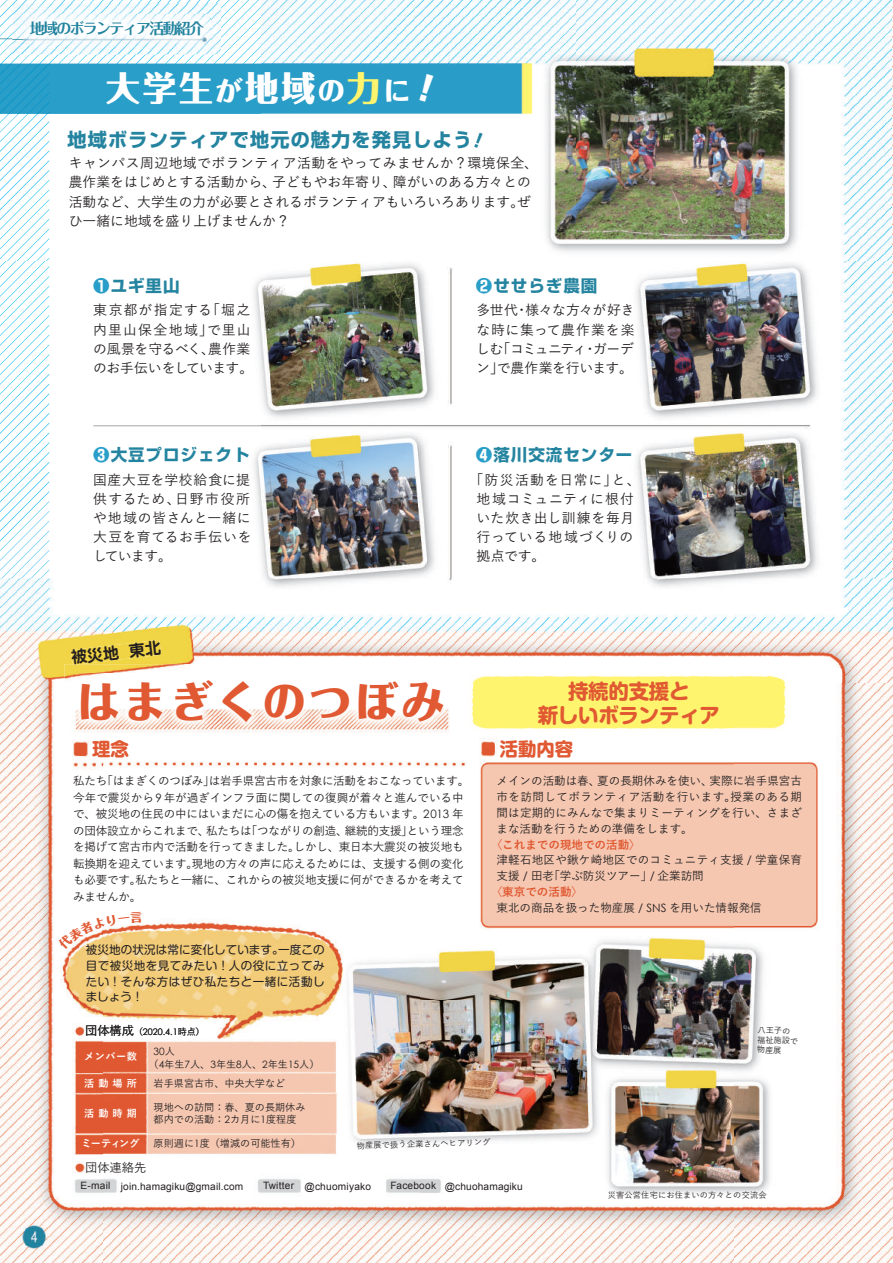
<style>
.page{position:relative;width:893px;height:1263px;background:#fff}
.page>*{position:absolute;margin:0;border:0;box-sizing:border-box;transform-origin:0 0}
.t1{font:800 42.9px "Folk Pro";letter-spacing:.08em;color:#e05932}
.t2{font:800 33.75px "Folk Pro";color:#fff}
.t3{font:700 20.4px/24.6px "Shin M Go Pro";letter-spacing:-.01em;color:#e05932;text-align:center}
.t4{font:700 19.2px "Shin Go";letter-spacing:.06em;color:#2484a0}
.t5{font:700 18.45px "Shin M Go Pro";color:#e05932}
.t6{font:700 16.5px "Shin Go";letter-spacing:.06em;color:#2484a0}
.t7{font:700 15.9px "Shin M Go Pro De";color:#231f20}
.t8{font:700 14.85px "Folk Pro";letter-spacing:-.105em;color:#2484a0}
.t9{font:500 13.8px/19.2px "Yu Go";letter-spacing:.005em;color:#231f20}
.t10{font:500 13.8px/19.2px "Yu Go";letter-spacing:.05em;color:#231f20}
.t11{font:500 12.3px "Yu Go";color:#231f20}
.t12{font:500 11.55px/16.5px "Yu Go";letter-spacing:-.02em;color:#231f20}
.t13{font:11.55px/15.9px "Shin M Go Pro";letter-spacing:.04em;color:#231f20;text-align:justify}
.t14{font:500 11.55px "Yu Go";color:#231f20}
.t15{font:500 11.55px "Yu Go";letter-spacing:.02em;color:#231f20}
.t16{font:700 11.55px "Yu Go";color:#e05932}
.t17{font:500 10.2px/18.9px "Yu Go";color:#231f20}
.t18{font:10.2px "Arial";letter-spacing:.015em;color:#231f20}
.t19{font:700 10.2px "Yu Go";letter-spacing:.05em;color:#fff}
.t20{font:10.2px "Century Gothic";color:#231f20}
.t21{font:9px "Century Gothic";color:#231f20}
.t22{font:500 8.25px/9.8px "Yu Go";letter-spacing:.02em;color:#231f20}
.s1{font-size:27px}
.s2{color:#fff46d}
.s3{color:#289ec8}
.s4{font-family:"Century Gothic";font-weight:400}
.s5{font-family:"Yu Go";font-weight:500;font-size:12.3px;color:#030303}
.s6{font-family:"Yu Go";font-weight:500;color:#030303}
.s7{font-family:"Yu Go";font-weight:500}
</style>
<div class="page">
<img style="left:0;top:0;width:893px;height:578px">
<img style="left:0;top:578px;width:103px;height:685px">
<img style="left:103px;top:578px;width:790px;height:106px">
<img style="left:420px;top:684px;width:473px;height:579px">
<img style="left:103px;top:761px;width:317px;height:502px">
<img style="left:71px;top:640px;width:90px;height:24px">
<img style="left:12px;top:3px;width:209px;height:51px">
<img style="left:23px;top:15px;width:188px;height:29px">
<img style="left:65px;top:664px;width:394px;height:74px">
<img style="left:71px;top:674px;width:383px;height:59px">
<svg style="left:474px;top:132px;width:9px;height:16px"></svg>
<svg style="left:419px;top:74px;width:14px;height:28px"></svg>
<svg style="left:58px;top:911px;width:145px;height:169px"></svg>
<p class="t8" style="left:30px;top:16px;width:176px">地域のボランティア活動紹介</p>
<h2 class="t2" style="left:106px;top:60px;width:306px">大学生<span class="s1">が</span>地域<span class="s1">の</span><span class="s2">力</span><span class="s1">に</span></h2>
<h3 class="t4" style="left:68px;top:127px;width:406px">地域ボランティアで地元の魅力を発見しよう</h3>
<p class="t9" style="left:69px;top:151px;width:471px">キャンパス周辺地域でボランティア活動をやってみませんか？環境保全、農作業をはじめとする活動から、子どもやお年寄り、障がいのある方々との活動など、大学生の力が必要とされるボランティアもいろいろあります。ぜひ一緒に地域を盛り上げませんか？</p>
<h3 class="t6" style="left:93px;top:275px;width:88px"><span class="s3">❶</span>ユギ里山</h3>
<h3 class="t6" style="left:476px;top:275px;width:123px"><span class="s3">❷</span>せせらぎ農園</h3>
<p class="t9" style="left:93px;top:299px;width:162px">東京都が指定する「堀之内里山保全地域」で里山の風景を守るべく、農作業のお手伝いをしています。</p>
<p class="t9" style="left:476px;top:299px;width:160px;text-align:justify">多世代・様々な方々が好きな時に集って農作業を楽しむ「コミュニティ・ガーデン」で農作業を行います。</p>
<h3 class="t6" style="left:93px;top:444px;width:158px"><span class="s3">❸</span>大豆プロジェクト</h3>
<h3 class="t6" style="left:476px;top:444px;width:158px"><span class="s3">❹</span>落川交流センター</h3>
<p class="t9" style="left:93px;top:468px;width:160px;text-align:justify">国産大豆を学校給食に提供するため、日野市役所や地域の皆さんと一緒に大豆を育てるお手伝いをしています。</p>
<p class="t10" style="left:476px;top:468px;width:166px;text-indent:-7px">「防災活動を日常に」と、地域コミュニティに根付いた炊き出し訓練を毎月行っている地域づくりの拠点です。</p>
<h3 class="t7" style="left:70px;top:645px;width:91px;rotate:-7deg">被災地 東北</h3>
<h1 class="t1" style="left:78px;top:665px;width:369px">はまぎくのつぼみ</h1>
<h3 class="t3" style="left:538px;top:676px;width:184px">持続的支援と<br>新しいボランティア</h3>
<h3 class="t5" style="left:92px;top:734px;width:38px">理念</h3>
<h3 class="t5" style="left:500px;top:734px;width:75px">活動内容</h3>
<p class="t12" style="left:73px;top:771px;width:398px">私たち「はまぎくのつぼみ」は岩手県宮古市を対象に活動をおこなっています。今年で震災から<span class="s4">9</span>年が過ぎインフラ面に関しての復興が着々と進んでいる中で、被災地の住民の中にはいまだに心の傷を抱えている方もいます。<span class="s4">2013</span> 年の団体設立からこれまで、私たちは「つながりの創造、継続的支援」という理念を掲げて宮古市内で活動を行ってきました。しかし、東日本大震災の被災地も転換期を迎えています。現地の方々の声に応えるためには、支援する側の変化も必要です。私たちと一緒に、これからの被災地支援に何ができるかを考えてみませんか。</p>
<p class="t12" style="left:496px;top:771px;width:307px;line-height:15.9px;text-align:justify">メインの活動は春、夏の長期休みを使い、実際に岩手県宮古市を訪問してボランティア活動を行います。授業のある期間は定期的にみんなで集まりミーティングを行い、さまざまな活動を行うための準備をします。</p>
<p class="t16" style="left:491px;top:838px;width:152px">〈これまでの現地での活動〉</p>
<p class="t15" style="left:496px;top:849px;width:307px">津軽石地区や鍬ケ崎地区でのコミュニティ支援 <span class="s4">/</span> 学童保育</p>
<p class="t14" style="left:496px;top:865px;width:209px">支援 <span class="s4">/</span> 田老「学ぶ防災ツアー」<span class="s4">/</span> 企業訪問</p>
<p class="t16" style="left:491px;top:885px;width:94px">〈東京での活動〉</p>
<p class="t14" style="left:496px;top:897px;width:267px">東北の商品を扱った物産展 <span class="s4">/ SNS</span> を用いた情報発信</p>
<p class="t13" style="left:86px;top:940px;width:240px">被災地の状況は常に変化しています。一度この目で被災地を見てみたい！人の役に立ってみたい！そんな方はぜひ私たちと一緒に活動しましょう！</p>
<p class="t21" style="left:85px;top:1027px;width:121px"><span class="s5">団体構成</span><span class="s6">（</span>2020.4.1<span class="s6">時点）</span></p>
<p class="t19" style="left:84px;top:1051px;width:54px">メンバー数</p>
<p class="t19" style="left:84px;top:1077px;width:54px">活動場所</p>
<p class="t19" style="left:84px;top:1107px;width:54px">活動時期</p>
<p class="t19" style="left:82px;top:1138px;width:59px">ミーティング</p>
<p class="t20" style="left:154px;top:1044px;width:23px">30<span class="s7">人</span></p>
<p class="t17" style="left:154px;top:1053px;width:167px;text-indent:-5px">（<span class="s4">4</span>年生<span class="s4">7</span>人、<span class="s4">3</span>年生<span class="s4">8</span>人、<span class="s4">2</span>年生<span class="s4">15</span>人）岩手県宮古市、中央大学など</p>
<p class="t17" style="left:154px;top:1100px;width:153px;line-height:12.1px">現地への訪問：春、夏の長期休み都内での活動：<span class="s4">2</span>カ月に<span class="s4">1</span>度程度</p>
<p class="t17" style="left:154px;top:1133px;width:149px">原則週に<span class="s4">1</span>度（増減の可能性有）</p>
<p class="t22" style="left:356px;top:1140px;width:135px;rotate:-2deg">物産展で扱う企業さんへヒアリング</p>
<p class="t11" style="left:85px;top:1156px;width:63px">団体連絡先</p>
<p class="t18" style="left:81px;top:1179px;width:164px">E-mail join.hamagiku@gmail.com</p>
<p class="t18" style="left:263px;top:1179px;width:109px">Twitter @chuomiyako</p>
<p class="t18" style="left:391px;top:1179px;width:134px">Facebook @chuohamagiku</p>
<p class="t22" style="left:758px;top:1024px;width:42px;rotate:2deg">八王子の福祉施設で物産展</p>
<p class="t22" style="left:608px;top:1189px;width:160px">災害公営住宅にお住まいの方々との交流会</p>
</div>
